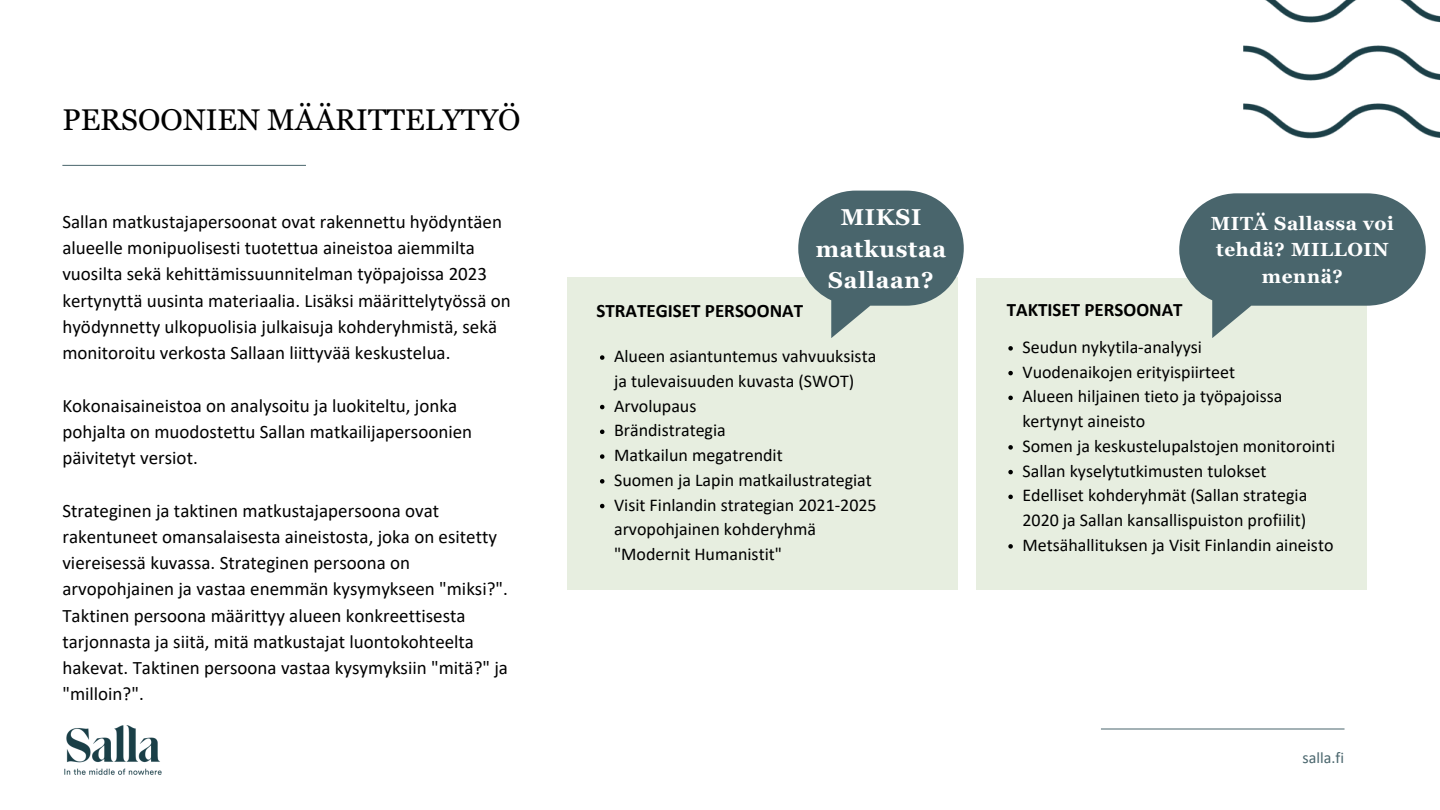
<style>
.page{position:relative;width:1440px;height:810px;background:#fff}
.page>*{position:absolute;margin:0;border:0;box-sizing:border-box;transform-origin:0 0}
.t1{font:30px "Georgia Pro";color:#000}
.t2{font:700 23px/31.5px "Georgia Pro";letter-spacing:.03em;color:#fff;text-align:center}
.t3{font:19px/26.2px "Calibri";color:#000}
.t4{font:700 19px "Calibri";color:#000}
.t5{font:700 19px/26.2px "Georgia Pro";letter-spacing:.03em;color:#fff;text-align:center}
.t6{font:18px/24.8px "Calibri";color:#000}
.t7{font:16px "Calibri";color:#49656c}
</style>
<div class="page">
<hr style="left:1101px;top:729px;width:244px;height:1px;background:#49656c">
<hr style="left:62px;top:165px;width:244px;height:1px;background:#49656c">
<div style="left:567px;top:277px;width:391px;height:313px;background:#e7eee0"></div>
<div style="left:976px;top:278px;width:391px;height:312px;background:#e7eee0"></div>
<svg style="left:798px;top:191px;width:166px;height:115px;background:#627a7f"></svg>
<svg style="left:1008px;top:346px;width:5px;height:5px"></svg>
<svg style="left:1008px;top:371px;width:5px;height:4px"></svg>
<svg style="left:1008px;top:396px;width:5px;height:4px"></svg>
<svg style="left:1008px;top:445px;width:5px;height:5px"></svg>
<svg style="left:1008px;top:470px;width:5px;height:4px"></svg>
<svg style="left:1008px;top:495px;width:5px;height:4px"></svg>
<svg style="left:1008px;top:544px;width:5px;height:5px"></svg>
<svg style="left:1179px;top:193px;width:247px;height:113px;background:#5b747a"></svg>
<img style="left:1243px;top:0;width:197px;height:139px">
<svg style="left:600px;top:355px;width:4px;height:5px"></svg>
<svg style="left:600px;top:405px;width:4px;height:4px"></svg>
<svg style="left:600px;top:430px;width:4px;height:4px"></svg>
<svg style="left:600px;top:454px;width:4px;height:5px"></svg>
<svg style="left:600px;top:479px;width:4px;height:5px"></svg>
<svg style="left:600px;top:504px;width:4px;height:4px"></svg>
<img style="left:64px;top:725px;width:98px;height:50px">
<p class="t1" style="left:62px;top:103px;width:460px">PERSOONIEN MÄÄRITTELYTYÖ</p>
<p class="t3" style="left:62px;top:210px;width:450px">Sallan matkustajapersoonat ovat rakennettu hyödyntäen alueelle monipuolisesti tuotettua aineistoa aiemmilta vuosilta sekä kehittämissuunnitelman työpajoissa 2023 kertynyttä uusinta materiaalia. Lisäksi määrittelytyössä on hyödynnetty ulkopuolisia julkaisuja kohderyhmistä, sekä monitoroitu verkosta Sallaan liittyvää keskustelua.</p>
<p class="t3" style="left:62px;top:394px;width:411px">Kokonaisaineistoa on analysoitu ja luokiteltu, jonka pohjalta on muodostettu Sallan matkailijapersoonien päivitetyt versiot.</p>
<p class="t3" style="left:62px;top:499px;width:447px">Strateginen ja taktinen matkustajapersoona ovat rakentuneet omansalaisesta aineistosta, joka on esitetty viereisessä kuvassa. Strateginen persoona on arvopohjainen ja vastaa enemmän kysymykseen "miksi?".<br>Taktinen persoona määrittyy alueen konkreettisesta tarjonnasta ja siitä, mitä matkustajat luontokohteelta hakevat. Taktinen persoona vastaa kysymyksiin "mitä?" ja "milloin?".</p>
<p class="t2" style="left:816px;top:201px;width:132px">MIKSI matkustaa<br>Sallaan?</p>
<p class="t4" style="left:597px;top:303px;width:208px">STRATEGISET PERSOONAT</p>
<p class="t6" style="left:614px;top:345px;width:264px">Alueen asiantuntemus vahvuuksista ja tulevaisuuden kuvasta (SWOT)</p>
<p class="t6" style="left:614px;top:395px;width:84px">Arvolupaus</p>
<p class="t6" style="left:614px;top:419px;width:113px">Brändistrategia</p>
<p class="t6" style="left:614px;top:444px;width:170px">Matkailun megatrendit</p>
<p class="t6" style="left:614px;top:469px;width:259px">Suomen ja Lapin matkailustrategiat</p>
<p class="t6" style="left:614px;top:494px;width:264px">Visit Finlandin strategian 2021-2025 arvopohjainen kohderyhmä "Modernit Humanistit"</p>
<p class="t5" style="left:1211px;top:210px;width:185px">MITÄ Sallassa voi tehdä? MILLOIN mennä?</p>
<p class="t4" style="left:1007px;top:301px;width:177px">TAKTISET PERSOONAT</p>
<p class="t6" style="left:1022px;top:336px;width:181px">Seudun nykytila-analyysi</p>
<p class="t6" style="left:1022px;top:361px;width:214px">Vuodenaikojen erityispiirteet</p>
<p class="t6" style="left:1022px;top:385px;width:261px">Alueen hiljainen tieto ja työpajoissa kertynyt aineisto</p>
<p class="t6" style="left:1022px;top:435px;width:314px">Somen ja keskustelupalstojen monitorointi</p>
<p class="t6" style="left:1022px;top:460px;width:246px">Sallan kyselytutkimusten tulokset</p>
<p class="t6" style="left:1022px;top:484px;width:286px">Edelliset kohderyhmät (Sallan strategia<br>2020 ja Sallan kansallispuiston profiilit)</p>
<p class="t6" style="left:1022px;top:534px;width:313px">Metsähallituksen ja Visit Finlandin aineisto</p>
<p class="t7" style="left:1303px;top:751px;width:43px">salla.fi</p>
</div>
